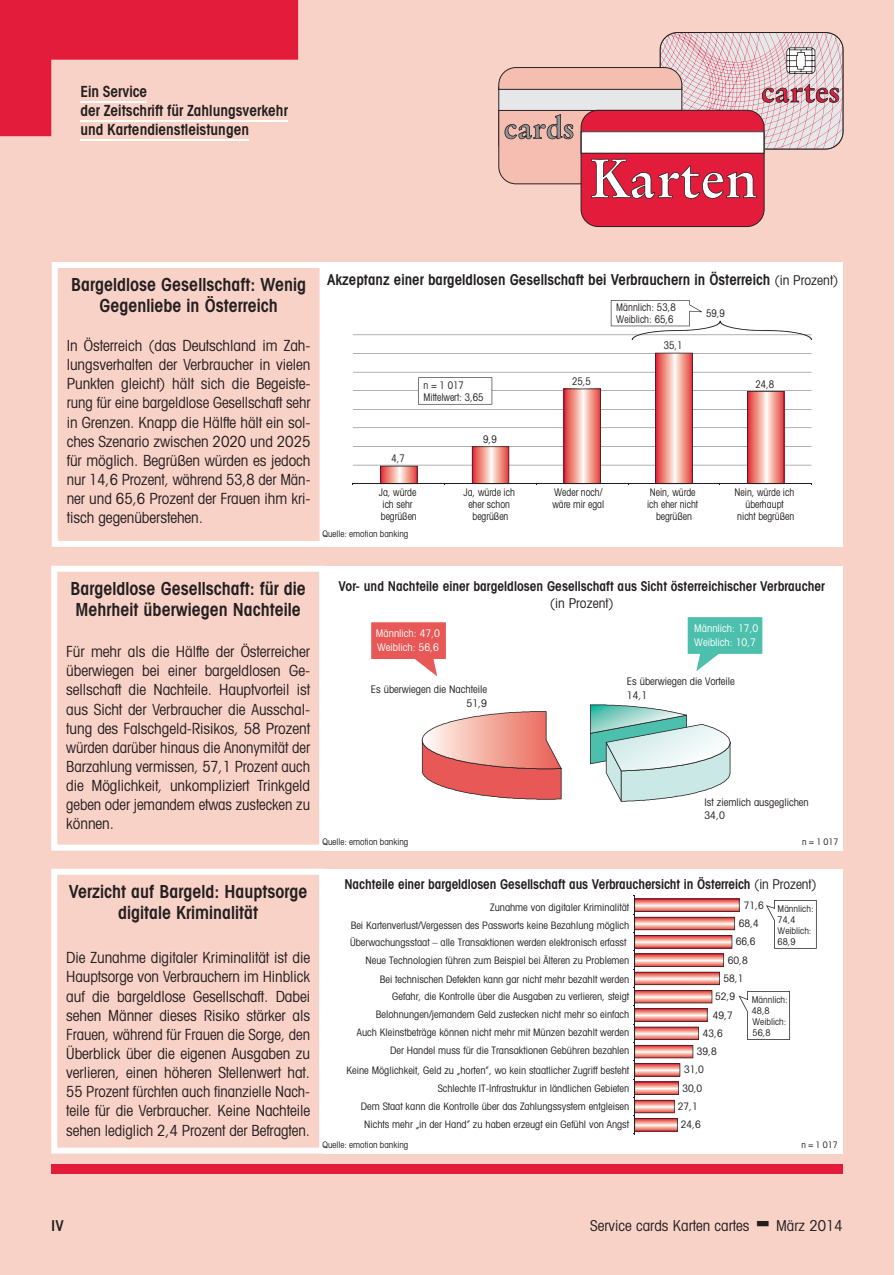
<style>
.page{position:relative;width:895px;height:1275px;background:#fff}
.page>*{position:absolute;margin:0;border:0;box-sizing:border-box;transform-origin:0 0}
.t1{font:700 54.75px "Stempel Garamond";color:#fff}
.t2{font:700 30.45px "Stempel Garamond";color:#e41c3b}
.t3{font:700 30.45px "Stempel Garamond";color:#939598}
.t4{font:600 condensed 18px/21.3px "Avant Garde";color:#231f20;text-align:center}
.t5{font:condensed 15.3px/19.2px "Avant Garde";letter-spacing:-.005em;color:#231f20;text-align:justify}
.t6{font:600 condensed 15.3px/19.2px "Avant Garde";color:#231f20}
.t7{font:600 condensed 15px "Avant Garde";color:#231f20}
.t8{font:condensed 15px "Avant Garde";color:#231f20}
.t9{font:600 condensed 13.5px "Avant Garde";color:#231f20}
.t10{font:condensed 13.5px "Avant Garde";color:#231f20}
.t11{font:condensed 10.5px/11.7px "Avant Garde";color:#231f20;scale:.92 1}
.t12{font:condensed 10.5px/13.5px "Avant Garde";color:#231f20}
.t13{font:condensed 10.5px/14.2px "Avant Garde";color:#fff}
.t14{font:condensed 10.35px/18px "Avant Garde";color:#231f20;text-align:right}
.t15{font:condensed 9.3px/10.8px "Avant Garde";color:#231f20}
.t16{font:condensed 9px "Avant Garde";color:#231f20}
.s1{font-weight:400;font-size:13.5px}
.s2{font-weight:400}
</style>
<div class="page">
<div style="left:0;top:0;width:893px;height:1275px;background:#f9d2c7"></div>
<hr style="left:80px;top:139px;width:169px;height:2px;background:#fff">
<div style="left:51px;top:1165px;width:791px;height:9px;background:#e41c3b"></div>
<svg style="left:498px;top:32px;width:345px;height:195px"></svg>
<svg style="left:51px;top:566px;width:272px;height:285px"></svg>
<div style="left:323px;top:566px;width:519px;height:285px;background:#fff"></div>
<svg style="left:371px;top:622px;width:74px;height:54px"></svg>
<svg style="left:687px;top:617px;width:75px;height:54px"></svg>
<svg style="left:422px;top:711px;width:139px;height:89px"></svg>
<svg style="left:590px;top:704px;width:140px;height:98px"></svg>
<svg style="left:51px;top:869px;width:271px;height:285px"></svg>
<div style="left:322px;top:869px;width:520px;height:285px;background:#fff"></div>
<svg style="left:633px;top:895px;width:183px;height:240px"></svg>
<div style="left:324px;top:262px;width:518px;height:285px;background:#fff"></div>
<hr style="left:353px;top:465px;width:458px;height:1px;background:#231f20">
<hr style="left:353px;top:446px;width:458px;height:1px;background:#231f20">
<hr style="left:353px;top:428px;width:458px;height:1px;background:#231f20">
<hr style="left:353px;top:409px;width:458px;height:1px;background:#231f20">
<hr style="left:353px;top:390px;width:458px;height:1px;background:#231f20">
<hr style="left:353px;top:372px;width:458px;height:1px;background:#231f20">
<hr style="left:353px;top:353px;width:458px;height:1px;background:#231f20">
<hr style="left:353px;top:335px;width:458px;height:1px;background:#231f20">
<svg style="left:746px;top:391px;width:38px;height:92px"></svg>
<svg style="left:655px;top:353px;width:37px;height:130px"></svg>
<svg style="left:563px;top:389px;width:37px;height:94px"></svg>
<svg style="left:471px;top:446px;width:38px;height:37px"></svg>
<svg style="left:380px;top:466px;width:37px;height:17px"></svg>
<hr style="left:353px;top:483px;width:458px;height:1px;background:#231f20">
<svg style="left:418px;top:377px;width:74px;height:28px"></svg>
<svg style="left:610px;top:300px;width:201px;height:40px"></svg>
<svg style="left:52px;top:262px;width:272px;height:285px"></svg>
<svg style="left:0;top:0;width:298px;height:136px"></svg>
<p class="t6" style="left:80px;top:82px;width:209px">Ein Service<br>der Zeitschrift für Zahlungsverkehr und Kartendienstleistungen</p>
<h2 class="t2" style="left:761px;top:73px;width:81px">cartes</h2>
<h1 class="t1" style="left:588px;top:145px;width:171px">Karten</h1>
<h2 class="t3" style="left:503px;top:109px;width:72px">cards</h2>
<p class="t4" style="left:71px;top:274px;width:236px">Bargeldlose Gesellschaft: Wenig<br>Gegenliebe in Österreich</p>
<p class="t5" style="left:67px;top:336px;width:245px">In Österreich (das Deutschland im Zah&shy;lungsverhalten der Verbraucher in vielen Punkten gleicht) hält sich die Begeiste&shy;rung für eine bargeldlose Gesellschaft sehr in Grenzen. Knapp die Hälfte hält ein sol&shy;ches Szenario zwischen 2020 und 2025 für möglich. Begrüßen würden es jedoch nur 14,6 Prozent, während 53,8 der Män&shy;ner und 65,6 Prozent der Frauen ihm kri&shy;tisch gegenüberstehen.</p>
<p class="t7" style="left:327px;top:271px;width:512px">Akzeptanz einer bargeldlosen Gesellschaft bei Verbrauchern in Österreich <span class="s1">(in Prozent)</span></p>
<p class="t11" style="left:616px;top:301px;width:66px">Männlich: 53,8<br>Weiblich: 65,6</p>
<p class="t11" style="left:705px;top:307px;width:22px">59,9</p>
<p class="t11" style="left:391px;top:452px;width:16px">4,7</p>
<p class="t11" style="left:423px;top:379px;width:67px">n = 1 017<br>Mittelwert: 3,65</p>
<p class="t11" style="left:483px;top:433px;width:16px">9,9</p>
<p class="t11" style="left:572px;top:375px;width:22px">25,5</p>
<p class="t11" style="left:663px;top:339px;width:22px">35,1</p>
<p class="t11" style="left:755px;top:378px;width:22px">24,8</p>
<p class="t11" style="left:378px;top:487px;width:43px">Ja, würde ich sehr begrüßen</p>
<p class="t11" style="left:463px;top:487px;width:57px;text-align:center">Ja, würde ich eher schon begrüßen</p>
<p class="t11" style="left:552px;top:487px;width:58px">Weder noch/ wäre mir egal</p>
<p class="t11" style="left:734px;top:487px;width:66px;text-align:center">Nein, würde ich überhaupt<br>nicht begrüßen</p>
<p class="t11" style="left:647px;top:487px;width:57px;text-align:center">Nein, würde ich eher nicht begrüßen</p>
<p class="t16" style="left:322px;top:528px;width:87px">Quelle: emotion banking</p>
<p class="t4" style="left:71px;top:577px;width:236px;text-align:left">Bargeldlose Gesellschaft: für die<br>Mehrheit überwiegen Nachteile</p>
<p class="t5" style="left:66px;top:642px;width:245px">Für mehr als die Hälfte der Österreicher überwiegen bei einer bargeldlosen Ge&shy;sellschaft die Nachteile. Hauptvorteil ist aus Sicht der Verbraucher die Ausschal&shy;tung des Falschgeld-Risikos, 58 Prozent würden darüber hinaus die Anonymität der Barzahlung vermissen, 57,1 Prozent auch die Möglichkeit, unkompliziert Trinkgeld geben oder jemandem etwas zustecken zu können.</p>
<p class="t4" style="left:69px;top:880px;width:240px">Verzicht auf Bargeld: Hauptsorge digitale Kriminalität</p>
<p class="t5" style="left:66px;top:948px;width:245px">Die Zunahme digitaler Kriminalität ist die Hauptsorge von Verbrauchern im Hinblick auf die bargeldlose Gesellschaft. Dabei sehen Männer dieses Risiko stärker als Frauen, während für Frauen die Sorge, den Überblick über die eigenen Ausgaben zu verlieren, einen höheren Stellenwert hat.<br>55 Prozent fürchten auch finanzielle Nach&shy;teile für die Verbraucher. Keine Nachteile sehen lediglich 2,4 Prozent der Befragten.</p>
<p class="t9" style="left:338px;top:578px;width:487px">Vor- und Nachteile einer bargeldlosen Gesellschaft aus Sicht österreichischer Verbraucher</p>
<p class="t10" style="left:549px;top:594px;width:65px">(in Prozent)</p>
<p class="t13" style="left:376px;top:626px;width:66px">Männlich: 47,0<br>Weiblich: 56,6</p>
<p class="t13" style="left:694px;top:622px;width:66px;line-height:13.5px">Männlich: 17,0<br>Weiblich: 10,7</p>
<p class="t12" style="left:371px;top:682px;width:118px;text-align:right">Es überwiegen die Nachteile<br>51,9</p>
<p class="t12" style="left:626px;top:675px;width:109px">Es überwiegen die Vorteile<br>14,1</p>
<p class="t12" style="left:704px;top:795px;width:106px">Ist ziemlich ausgeglichen<br>34,0</p>
<p class="t16" style="left:322px;top:836px;width:87px">Quelle: emotion banking</p>
<p class="t16" style="left:802px;top:836px;width:38px">n = 1 017</p>
<p class="t9" style="left:344px;top:876px;width:473px">Nachteile einer bargeldlosen Gesellschaft aus Verbrauchersicht in Österreich <span class="s2">(in Prozent)</span></p>
<p class="t14" style="left:350px;top:897px;width:280px">Zunahme von digitaler Kriminalität<br>Bei Kartenverlust/Vergessen des Passworts keine Bezahlung möglich Überwachungsstaat – alle Transaktionen werden elektronisch erfasst Neue Technologien führen zum Beispiel bei Älteren zu Problemen<br>Bei technischen Defekten kann gar nicht mehr bezahlt werden Gefahr, die Kontrolle über die Ausgaben zu verlieren, steigt Belohnungen/jemandem Geld zustecken nicht mehr so einfach<br>Auch Kleinstbeträge können nicht mehr mit Münzen bezahlt werden Der Handel muss für die Transaktionen Gebühren bezahlen</p>
<p class="t14" style="left:346px;top:1061px;width:284px">Keine Möglichkeit, Geld zu „horten”, wo kein staatlicher Zugriff besteht Schlechte IT-Infrastruktur in ländlichen Gebieten<br>Dem Staat kann die Kontrolle über das Zahlungssystem entgleisen Nichts mehr „in der Hand” zu haben erzeugt ein Gefühl von Angst</p>
<p class="t14" style="left:743px;top:896px;width:22px">71,6</p>
<p class="t14" style="left:738px;top:914px;width:22px">68,4</p>
<p class="t14" style="left:735px;top:932px;width:22px">66,6</p>
<p class="t14" style="left:727px;top:951px;width:22px">60,8</p>
<p class="t14" style="left:723px;top:969px;width:22px">58,1</p>
<p class="t14" style="left:714px;top:987px;width:22px">52,9</p>
<p class="t14" style="left:712px;top:1005px;width:22px">49,7</p>
<p class="t14" style="left:702px;top:1024px;width:22px">43,6</p>
<p class="t14" style="left:696px;top:1042px;width:22px">39,8</p>
<p class="t14" style="left:683px;top:1060px;width:22px">31,0</p>
<p class="t14" style="left:682px;top:1079px;width:22px">30,0</p>
<p class="t14" style="left:677px;top:1097px;width:22px">27,1</p>
<p class="t14" style="left:680px;top:1115px;width:22px">24,6</p>
<p class="t15" style="left:777px;top:903px;width:37px">Männlich:<br>74,4<br>Weiblich:<br>68,9</p>
<p class="t15" style="left:751px;top:994px;width:37px">Männlich:<br>48,8<br>Weiblich:<br>56,8</p>
<p class="t16" style="left:322px;top:1139px;width:87px">Quelle: emotion banking</p>
<p class="t16" style="left:801px;top:1139px;width:38px">n = 1 017</p>
<p class="t7" style="left:51px;top:1217px;width:14px">IV</p>
<p class="t8" style="left:590px;top:1216px;width:161px">Service cards Karten cartes</p>
<p class="t8" style="left:775px;top:1216px;width:68px">März 2014</p>
</div>
